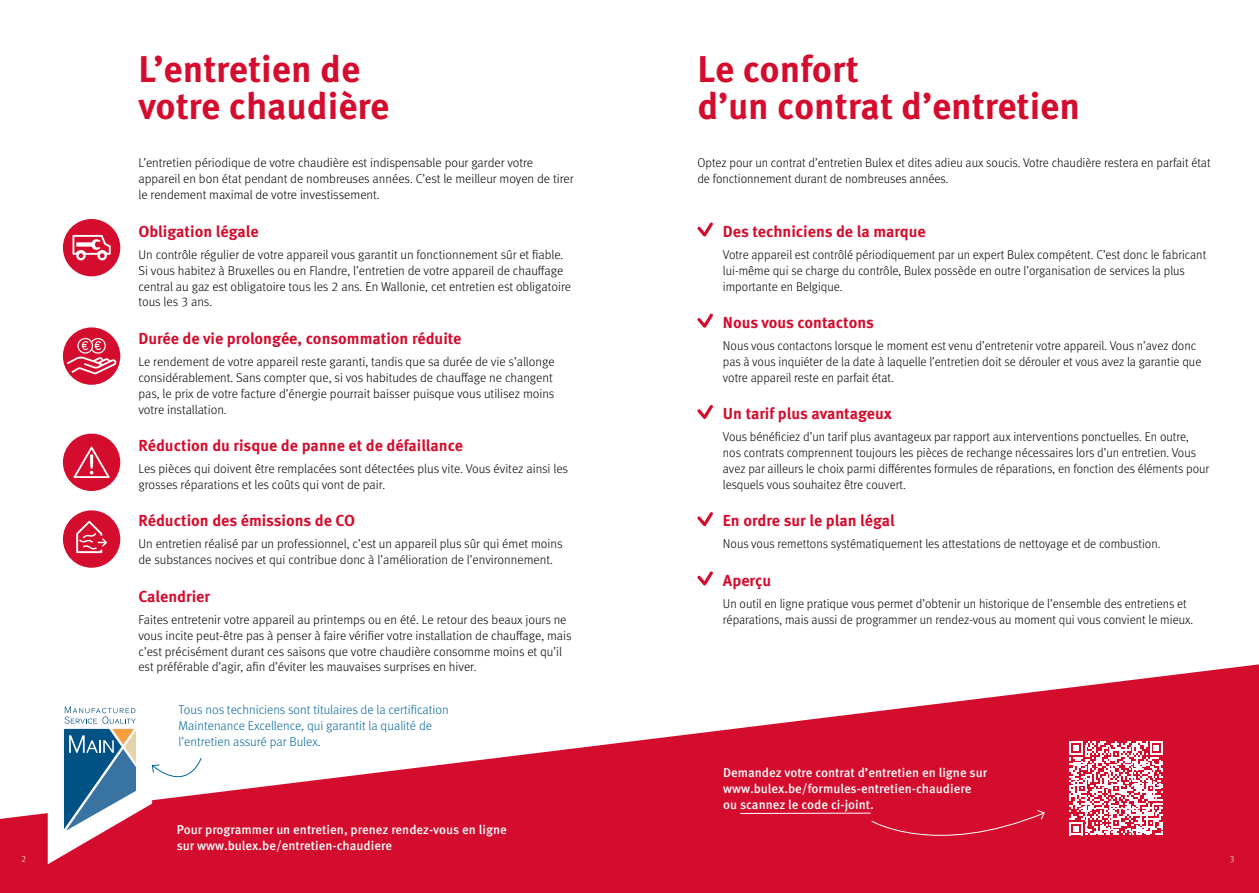
<style>
.page{position:relative;width:1259px;height:893px;background:#fff}
.page>*{position:absolute;margin:0;border:0;box-sizing:border-box;transform-origin:0 0}
.t1{font:700 37.35px/37.3px "Meta Pro";color:#d40c2d}
.t2{font:700 15.9px "Meta Pro";color:#d40c2d}
.t3{font:300 12.75px/15.9px "Meta Pro";color:#000}
.t4{font:500 12.75px/16px "Meta Pro";color:#fff}
.t5{font:300 12.75px/16px "Meta Pro";color:#069}
.t6{font:300 9px "Meta Pro";color:#fff}
</style>
<div class="page">
<svg style="left:0;top:664px;width:1259px;height:229px;fill:#d40c2d"></svg>
<div style="left:63px;top:219px;width:57px;height:57px;background:#d40c2d;border-radius:50%"></div>
<svg style="left:72px;top:235px;width:39px;height:25px"></svg>
<div style="left:63px;top:510px;width:57px;height:58px;background:#d40c2d;border-radius:50%"></div>
<svg style="left:76px;top:521px;width:31px;height:32px"></svg>
<div style="left:63px;top:327px;width:57px;height:58px;background:#d40c2d;border-radius:50%"></div>
<svg style="left:67px;top:338px;width:49px;height:36px"></svg>
<div style="left:63px;top:434px;width:57px;height:57px;background:#d40c2d;border-radius:50%"></div>
<svg style="left:74px;top:447px;width:36px;height:31px"></svg>
<svg style="left:697px;top:222px;width:16px;height:15px"></svg>
<svg style="left:697px;top:313px;width:16px;height:15px"></svg>
<svg style="left:697px;top:404px;width:16px;height:15px"></svg>
<svg style="left:697px;top:512px;width:16px;height:15px"></svg>
<svg style="left:697px;top:571px;width:16px;height:15px"></svg>
<hr style="left:740px;top:813px;width:130px;height:1px;background:#fff">
<div style="left:871px;top:809px;width:174px;height:49px;background:#d40c2d"></div>
<svg style="left:48px;top:697px;width:154px;height:167px"></svg>
<svg style="left:1069px;top:741px;width:94px;height:94px"></svg>
<h1 class="t1" style="left:138px;top:48px;width:252px">L’entretien de votre chaudière</h1>
<p class="t3" style="left:138px;top:154px;width:437px">L’entretien périodique de votre chaudière est indispensable pour garder votre appareil en bon état pendant de nombreuses années. C’est le meilleur moyen de tirer le rendement maximal de votre investissement.</p>
<p class="t2" style="left:138px;top:219px;width:122px">Obligation légale</p>
<p class="t3" style="left:138px;top:245px;width:434px">Un contrôle régulier de votre appareil vous garantit un fonctionnement sûr et fiable.<br>Si vous habitez à Bruxelles ou en Flandre, l’entretien de votre appareil de chauffage central au gaz est obligatoire tous les 2 ans. En Wallonie, cet entretien est obligatoire tous les 3 ans.</p>
<p class="t2" style="left:138px;top:326px;width:324px">Durée de vie prolongée, consommation réduite</p>
<p class="t3" style="left:138px;top:353px;width:418px">Le rendement de votre appareil reste garanti, tandis que sa durée de vie s’allonge considérablement. Sans compter que, si vos habitudes de chauffage ne changent pas, le prix de votre facture d’énergie pourrait baisser puisque vous utilisez moins votre installation.</p>
<p class="t2" style="left:138px;top:433px;width:326px">Réduction du risque de panne et de défaillance</p>
<p class="t3" style="left:138px;top:460px;width:431px">Les pièces qui doivent être remplacées sont détectées plus vite. Vous évitez ainsi les grosses réparations et les coûts qui vont de pair.</p>
<p class="t2" style="left:138px;top:508px;width:218px">Réduction des émissions de CO</p>
<p class="t3" style="left:138px;top:535px;width:425px">Un entretien réalisé par un professionnel, c’est un appareil plus sûr qui émet moins de substances nocives et qui contribue donc à l’amélioration de l’environnement.</p>
<p class="t2" style="left:138px;top:584px;width:73px">Calendrier</p>
<p class="t3" style="left:138px;top:610px;width:435px">Faites entretenir votre appareil au printemps ou en été. Le retour des beaux jours ne vous incite peut-être pas à penser à faire vérifier votre installation de chauffage, mais c’est précisément durant ces saisons que votre chaudière consomme moins et qu’il est préférable d’agir, afin d’éviter les mauvaises surprises en hiver.</p>
<p class="t5" style="left:179px;top:701px;width:272px">Tous nos techniciens sont titulaires de la certification<br>Maintenance Excellence, qui garantit la qualité de l’entretien assuré par Bulex.</p>
<p class="t4" style="left:177px;top:821px;width:331px">Pour programmer un entretien, prenez rendez-vous en ligne sur www.bulex.be/entretien-chaudiere</p>
<h1 class="t1" style="left:697px;top:48px;width:384px">Le confort<br>d’un contrat d’entretien</h1>
<p class="t3" style="left:697px;top:154px;width:515px">Optez pour un contrat d’entretien Bulex et dites adieu aux soucis. Votre chaudière restera en parfait état de fonctionnement durant de nombreuses années.</p>
<p class="t2" style="left:723px;top:219px;width:204px">Des techniciens de la marque</p>
<p class="t3" style="left:723px;top:246px;width:485px">Votre appareil est contrôlé périodiquement par un expert Bulex compétent. C’est donc le fabricant lui-même qui se charge du contrôle, Bulex possède en outre l’organisation de services la plus importante en Belgique.</p>
<p class="t2" style="left:723px;top:310px;width:152px">Nous vous contactons</p>
<p class="t3" style="left:723px;top:337px;width:480px">Nous vous contactons lorsque le moment est venu d’entretenir votre appareil. Vous n’avez donc pas à vous inquiéter de la date à laquelle l’entretien doit se dérouler et vous avez la garantie que votre appareil reste en parfait état.</p>
<p class="t2" style="left:723px;top:401px;width:171px">Un tarif plus avantageux</p>
<p class="t3" style="left:723px;top:428px;width:488px">Vous bénéficiez d’un tarif plus avantageux par rapport aux interventions ponctuelles. En outre, nos contrats comprennent toujours les pièces de rechange nécessaires lors d’un entretien. Vous avez par ailleurs le choix parmi différentes formules de réparations, en fonction des éléments pour lesquels vous souhaitez être couvert.</p>
<p class="t2" style="left:723px;top:508px;width:173px">En ordre sur le plan légal</p>
<p class="t3" style="left:723px;top:535px;width:439px">Nous vous remettons systématiquement les attestations de nettoyage et de combustion.</p>
<p class="t2" style="left:723px;top:568px;width:50px">Aperçu</p>
<p class="t3" style="left:723px;top:595px;width:472px">Un outil en ligne pratique vous permet d’obtenir un historique de l’ensemble des entretiens et réparations, mais aussi de programmer un rendez-vous au moment qui vous convient le mieux.</p>
<p class="t4" style="left:723px;top:764px;width:265px">Demandez votre contrat d’entretien en ligne sur www.bulex.be/formules-entretien-chaudiere ou scannez le code ci-joint.</p>
<p class="t6" style="left:21px;top:852px;width:7px">2</p>
<p class="t6" style="left:1229px;top:852px;width:7px">3</p>
</div>
